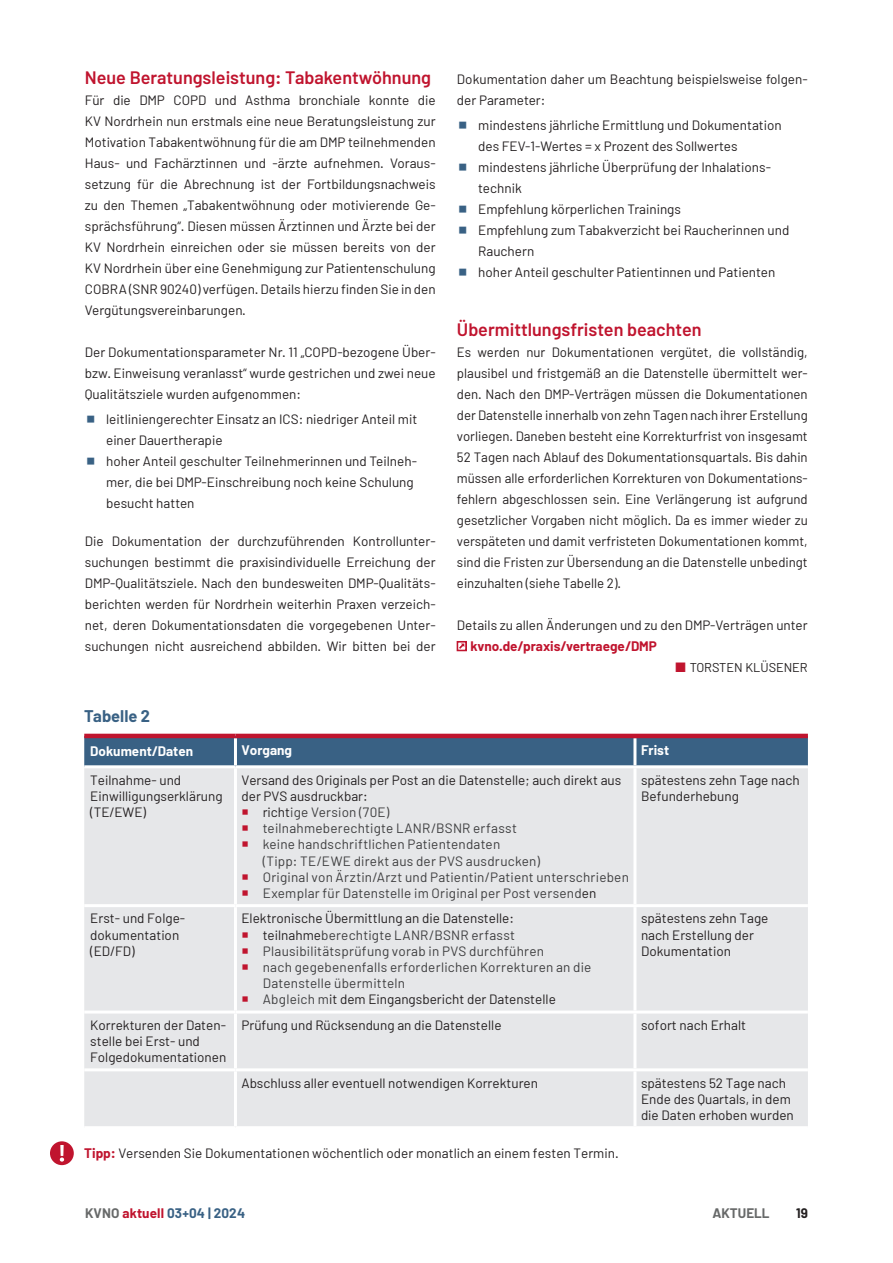
<style>
.page{position:relative;width:893px;height:1263px;background:#fff}
.page>*{position:absolute;margin:0;border:0;box-sizing:border-box;transform-origin:0 0}
.KVNO_H2_Zwischenhead{font:600 18px "Barlow";color:#c0142e}
.KVNO_BU{font:700 16.5px "Barlow";color:#396184}
.KVNO_p{font:13.5px/21px "Barlow";color:#231f20}
.t1{font:13.5px/16.2px "Barlow";letter-spacing:.015em;color:#3e3e3f}
.KVNO_p-2{font:700 13.5px "Barlow";color:#c0142e}
.t2{font:700 13.5px "Barlow";color:#fff}
.t3{font:700 13.5px "Barlow";letter-spacing:.01em;color:#396184}
.t4{font:700 13.5px "Barlow";color:#676969}
.t5{font:700 13.5px "Barlow";color:#231f20}
.KVNO_Autor{font:12.75px "Barlow";color:#231f20}
.s1{color:#396184}
.s2{color:#c0142e}
.s3{color:#231f20}
.s4{color:#3e3e3f}
.s5{font-weight:700;color:#c0142e}
.s6{color:#676969}
</style>
<div class="page">
<div style="left:84px;top:738px;width:724px;height:27px;background:#396184"></div>
<div style="left:84px;top:768px;width:724px;height:358px;background:#e6e7e9"></div>
<hr style="left:84px;top:904px;width:151px;height:3px;background:#fff">
<hr style="left:235px;top:904px;width:400px;height:3px;background:#fff">
<hr style="left:635px;top:904px;width:173px;height:3px;background:#fff">
<hr style="left:84px;top:1010px;width:151px;height:3px;background:#fff">
<hr style="left:235px;top:1010px;width:400px;height:3px;background:#fff">
<hr style="left:635px;top:1010px;width:173px;height:3px;background:#fff">
<hr style="left:84px;top:1068px;width:151px;height:3px;background:#fff">
<hr style="left:235px;top:1068px;width:400px;height:3px;background:#fff">
<hr style="left:635px;top:1068px;width:173px;height:3px;background:#fff">
<hr style="left:234px;top:738px;width:3px;height:27px;background:#fff">
<hr style="left:633px;top:738px;width:3px;height:27px;background:#fff">
<hr style="left:234px;top:768px;width:3px;height:136px;background:#fff">
<hr style="left:633px;top:768px;width:3px;height:136px;background:#fff">
<hr style="left:234px;top:907px;width:3px;height:103px;background:#fff">
<hr style="left:633px;top:907px;width:3px;height:103px;background:#fff">
<hr style="left:234px;top:1013px;width:3px;height:55px;background:#fff">
<hr style="left:633px;top:1013px;width:3px;height:55px;background:#fff">
<hr style="left:234px;top:1071px;width:3px;height:55px;background:#fff">
<hr style="left:633px;top:1071px;width:3px;height:55px;background:#fff">
<hr style="left:84px;top:734px;width:151px;height:4px;background:#c0142e">
<hr style="left:235px;top:734px;width:400px;height:4px;background:#c0142e">
<hr style="left:635px;top:734px;width:173px;height:4px;background:#c0142e">
<div style="left:50px;top:1141px;width:24px;height:24px;background:#c0142e;border-radius:50%"></div>
<svg style="left:60px;top:1145px;width:4px;height:16px"></svg>
<svg style="left:457px;top:641px;width:10px;height:11px"></svg>
<p class="KVNO_H2_Zwischenhead" style="left:85px;top:66px;width:348px">Neue Beratungsleistung: Tabakentwöhnung</p>
<p class="KVNO_p" style="left:85px;top:89px;width:352px;text-align:justify">Für die DMP COPD und Asthma bronchiale konnte die KV Nordrhein nun erstmals eine neue Beratungsleistung zur Motivation Tabakentwöhnung für die am DMP teilnehmenden Haus- und Fachärztinnen und -ärzte aufnehmen. Voraus&shy;setzung für die Abrechnung ist der Fortbildungsnachweis zu den Themen „Tabakentwöhnung oder motivierende Ge&shy;sprächsführung“. Diesen müssen Ärztinnen und Ärzte bei der KV Nordrhein einreichen oder sie müssen bereits von der KV Nordrhein über eine Genehmigung zur Patientenschulung COBRA (SNR 90240) verfügen. Details hierzu finden Sie in den Vergütungsvereinbarungen.</p>
<p class="KVNO_p" style="left:85px;top:341px;width:352px;text-align:justify">Der Dokumentationsparameter Nr. 11 „COPD-bezogene Über&shy;bzw. Einweisung veranlasst“ wurde gestrichen und zwei neue Qualitätsziele wurden aufgenommen:</p>
<p class="KVNO_p" style="left:106px;top:409px;width:313px;text-indent:-21px"><span class="s1">⯀</span> leitliniengerechter Einsatz an ICS: niedriger Anteil mit einer Dauertherapie</p>
<p class="KVNO_p" style="left:106px;top:451px;width:312px;text-indent:-21px"><span class="s1">⯀</span> hoher Anteil geschulter Teilnehmerinnen und Teilneh&shy;mer, die bei DMP-Einschreibung noch keine Schulung besucht hatten</p>
<p class="KVNO_p" style="left:85px;top:530px;width:352px;text-align:justify">Die Dokumentation der durchzuführenden Kontrollunter&shy;suchungen bestimmt die praxisindividuelle Erreichung der DMP-Qualitätsziele. Nach den bundesweiten DMP-Qualitäts&shy;berichten werden für Nordrhein weiterhin Praxen verzeich&shy;net, deren Dokumentationsdaten die vorgegebenen Unter&shy;suchungen nicht ausreichend abbilden. Wir bitten bei der</p>
<p class="KVNO_BU" style="left:84px;top:706px;width:67px">Tabelle 2</p>
<p class="KVNO_p" style="left:457px;top:68px;width:352px">Dokumentation daher um Beachtung beispielsweise folgen&shy;der Parameter:</p>
<p class="KVNO_p" style="left:478px;top:115px;width:305px;text-indent:-21px"><span class="s1">⯀</span> mindestens jährliche Ermittlung und Dokumentation des FEV-1-Wertes = x Prozent des Sollwertes</p>
<p class="KVNO_p" style="left:478px;top:157px;width:294px;text-indent:-21px"><span class="s1">⯀</span> mindestens jährliche Überprüfung der Inhalations&shy;technik</p>
<p class="KVNO_p" style="left:457px;top:199px;width:225px"><span class="s1">⯀</span> Empfehlung körperlichen Trainings</p>
<p class="KVNO_p" style="left:478px;top:220px;width:313px;text-indent:-21px"><span class="s1">⯀</span> Empfehlung zum Tabakverzicht bei Raucherinnen und<br>Rauchern</p>
<p class="KVNO_p" style="left:457px;top:262px;width:320px"><span class="s1">⯀</span> hoher Anteil geschulter Patientinnen und Patienten</p>
<p class="KVNO_H2_Zwischenhead" style="left:457px;top:318px;width:246px">Übermittlungsfristen beachten</p>
<p class="KVNO_p" style="left:457px;top:341px;width:352px;text-align:justify">Es werden nur Dokumentationen vergütet, die vollständig, plausibel und fristgemäß an die Datenstelle übermittelt wer&shy;den. Nach den DMP-Verträgen müssen die Dokumentationen der Datenstelle innerhalb von zehn Tagen nach ihrer Erstellung vorliegen. Daneben besteht eine Korrekturfrist von insgesamt 52 Tagen nach Ablauf des Dokumentationsquartals. Bis dahin müssen alle erforderlichen Korrekturen von Dokumentations&shy;fehlern abgeschlossen sein. Eine Verlängerung ist aufgrund gesetzlicher Vorgaben nicht möglich. Da es immer wieder zu verspäteten und damit verfristeten Dokumentationen kommt, sind die Fristen zur Übersendung an die Datenstelle unbedingt einzuhalten (siehe Tabelle 2).</p>
<p class="KVNO_p" style="left:457px;top:614px;width:352px">Details zu allen Änderungen und zu den DMP-Verträgen unter</p>
<p class="KVNO_p-2" style="left:470px;top:638px;width:188px">kvno.de/praxis/vertraege/DMP</p>
<p class="KVNO_Autor" style="left:675px;top:660px;width:134px"><span class="s2">■</span> TORSTEN KLÜSENER</p>
<p class="t2" style="left:90px;top:743px;width:104px">Dokument/Daten</p>
<p class="t2" style="left:241px;top:742px;width:52px">Vorgang</p>
<p class="t2" style="left:641px;top:742px;width:30px">Frist</p>
<p class="KVNO_p" style="left:90px;top:771px;width:134px;line-height:16.2px">Teilnahme- und<br>Einwilligungserklärung</p>
<p class="KVNO_p" style="left:90px;top:801px;width:57px">(TE/EWE)</p>
<p class="KVNO_p" style="left:241px;top:771px;width:381px;line-height:16.2px">Versand des Originals per Post an die Datenstelle; auch direkt aus der PVS ausdruckbar:</p>
<p class="t1" style="left:241px;top:804px;width:149px"><span class="s2">○</span> <span class="s3">richt</span>ige Version (70E)</p>
<p class="t1" style="left:241px;top:820px;width:277px"><span class="s2">○</span> teilnahmeberechtigte LANR/BSNR erfasst</p>
<p class="t1" style="left:263px;top:836px;width:279px;text-indent:-21px"><span class="s2">○</span> keine handschriftlichen Patientendaten<br>(Tipp: TE/EWE direkt aus der PVS ausdrucken)</p>
<p class="t1" style="left:241px;top:868px;width:389px"><span class="s2">○</span> Original von Ärztin/Arzt und Patientin/Patient unterschrieben</p>
<p class="t1" style="left:241px;top:885px;width:356px"><span class="s2">○</span> Exemplar für Datenstelle im Original per Post versend<span class="s3">en</span></p>
<p class="KVNO_p" style="left:641px;top:771px;width:160px;line-height:16.2px">spätestens zehn Tage nach<br>Befunderhebung</p>
<p class="KVNO_p" style="left:90px;top:910px;width:96px;line-height:16.2px">Erst- und Folge&shy;dokumentation (ED/FD)</p>
<p class="KVNO_p" style="left:241px;top:908px;width:274px">Elektronische Übermittlung an die Datenstelle:</p>
<p class="t1" style="left:241px;top:926px;width:275px"><span class="s2">○</span> <span class="s3">teilnahme</span>berechtigte LANR/BSNR erfasst</p>
<p class="t1" style="left:241px;top:942px;width:304px"><span class="s2">○</span> Plausibilitätsprüfung vorab in PVS durchführen</p>
<p class="t1" style="left:263px;top:959px;width:330px;text-indent:-21px"><span class="s2">○</span> nach gegebenenfalls erforderlichen Korrekturen an die<br>Datenstelle übermitteln</p>
<p class="KVNO_p" style="left:241px;top:989px;width:316px"><span class="s2">○</span> <span class="s4">Abgleich m</span>it dem Eingangsbericht der Datenstelle</p>
<p class="KVNO_p" style="left:641px;top:910px;width:129px;line-height:16.2px">spätestens zehn Tage nach Erstellung der<br>Dokumentation</p>
<p class="KVNO_p" style="left:90px;top:1016px;width:138px;line-height:16.2px">Korrekturen der Daten&shy;stelle bei Erst- und<br>Folgedokumentationen</p>
<p class="KVNO_p" style="left:241px;top:1014px;width:262px">Prüfung und Rücksendung an die Datenstelle</p>
<p class="KVNO_p" style="left:641px;top:1014px;width:107px">sofort nach Erhalt</p>
<p class="KVNO_p" style="left:241px;top:1072px;width:298px">Abschluss aller eventuell notwendigen Korrekturen</p>
<p class="KVNO_p" style="left:641px;top:1074px;width:154px;line-height:16.2px">spätestens 52 Tage nach<br>Ende des Quartals, in dem die Daten erhoben wurden</p>
<p class="KVNO_p" style="left:84px;top:1142px;width:536px"><span class="s5">Tipp:</span> Versenden Sie Dokumentationen wöchentlich oder monatlich an einem festen Termin.</p>
<p class="t3" style="left:85px;top:1205px;width:162px"><span class="s6">KVNO</span> <span class="s2">aktuell</span> 03+04 | 2024</p>
<p class="t4" style="left:712px;top:1205px;width:59px">AKTUELL</p>
<p class="t5" style="left:796px;top:1205px;width:13px">19</p>
</div>
